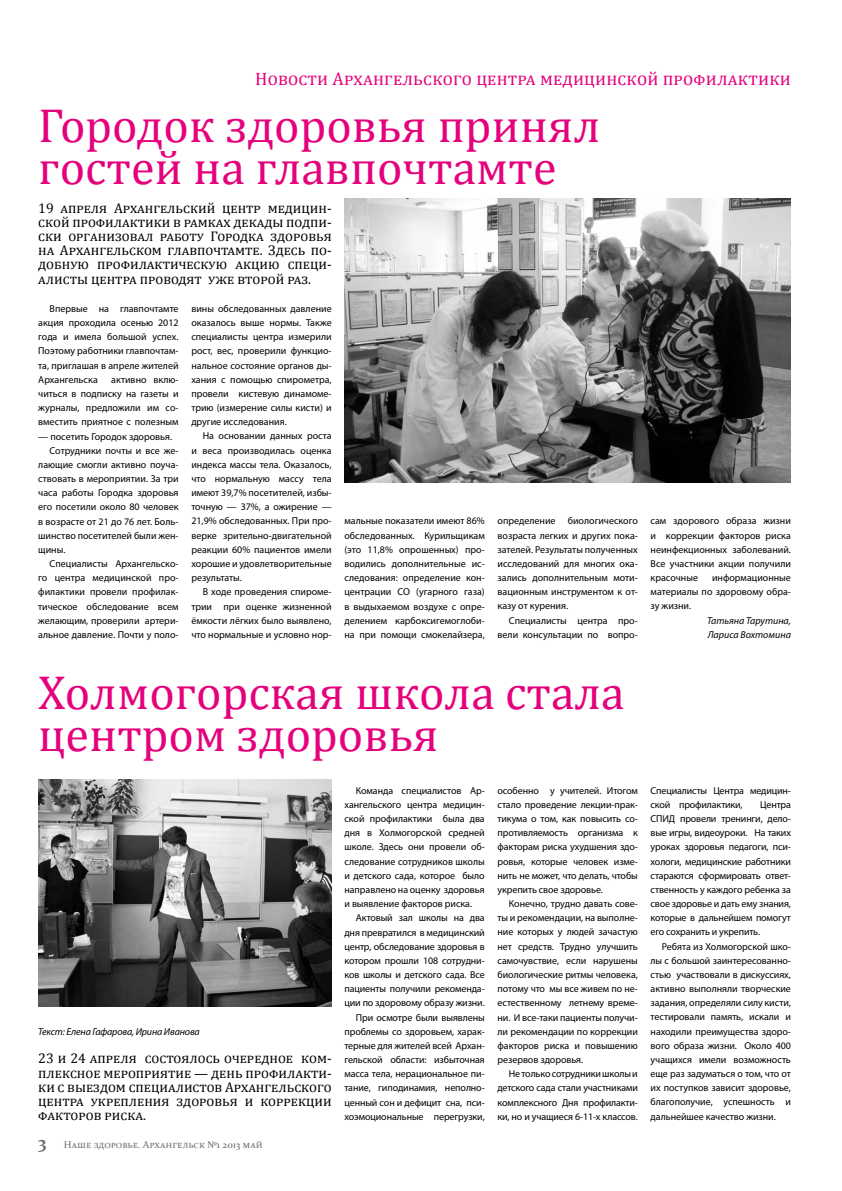
<style>
.page{position:relative;width:842px;height:1191px;background:#fff}
.page>*{position:absolute;margin:0;border:0;box-sizing:border-box;transform-origin:0 0}
.t1{font:48px/42.5px "Cambria";color:#e5007c}
.t2{font:18px "Cambria";letter-spacing:.04em;color:#e5007c}
.t3{font:14px/14.2px "Cambria";letter-spacing:.055em;color:#000;text-align:justify}
.t4{font:10px/14.2px "Myriad Pro";letter-spacing:-.005em;color:#000;text-align:justify}
.t5{font:italic 10px/14.2px "Myriad Pro";letter-spacing:-.015em;color:#000}
.t6{font:10px "Constantia";color:#6e6e6e}
.s1{font-weight:700;font-size:18px}
</style>
<div class="page">
<img style="left:344px;top:198px;width:447px;height:284px">
<img style="left:38px;top:780px;width:294px;height:226px">
<h2 class="t2" style="left:255px;top:68px;width:537px">Новости Архангельского центра медицинской профилактики</h2>
<h1 class="t1" style="left:38px;top:104px;width:564px">Городок здоровья принял гостей на главпочтамте</h1>
<p class="t3" style="left:38px;top:201px;width:295px">19 апреля Архангельский центр медицин&shy;ской профилактики в рамках декады подпи&shy;ски организовал работу Городка здоровья на Архангельском главпочтамте. Здесь по&shy;добную профилактическую акцию специ&shy;алисты центра проводят уже второй раз.</p>
<p class="t4" style="left:38px;top:301px;width:142px;text-indent:11px">Впервые на главпочтамте акция проходила осенью 2012 года и имела большой успех.<br>Поэтому работники главпочтам&shy;та, приглашая в апреле жителей Архангельска</p>
<p class="t4" style="left:38px;top:372px;width:142px;text-indent:73px">активно вклю&shy;читься в подписку на газеты и журналы, предложили им со&shy;вместить приятное с полезным</p>
<p class="t4" style="left:38px;top:429px;width:136px">— посетить Городок здоровья.</p>
<p class="t4" style="left:50px;top:443px;width:130px">Сотрудники почты и все же-</p>
<p class="t4" style="left:38px;top:457px;width:142px">лающие смогли активно поуча-</p>
<p class="t4" style="left:38px;top:471px;width:142px">ствовать в мероприятии. За три</p>
<p class="t4" style="left:38px;top:485px;width:142px">часа работы Городка здоровья</p>
<p class="t4" style="left:38px;top:500px;width:142px">его посетили около 80 человек</p>
<p class="t4" style="left:38px;top:514px;width:142px">в возрасте от 21 до 76 лет. Боль-</p>
<p class="t4" style="left:38px;top:528px;width:142px">шинство посетителей были жен-</p>
<p class="t4" style="left:38px;top:542px;width:29px">щины.</p>
<p class="t4" style="left:50px;top:556px;width:130px">Специалисты Архангельско-</p>
<p class="t4" style="left:38px;top:570px;width:142px">го центра медицинской про-</p>
<p class="t4" style="left:38px;top:585px;width:142px">филактики провели профилак-</p>
<p class="t4" style="left:38px;top:599px;width:142px">тическое обследование всем</p>
<p class="t4" style="left:38px;top:613px;width:142px">желающим, проверили артери-</p>
<p class="t4" style="left:38px;top:627px;width:142px">альное давление. Почти у поло-</p>
<p class="t4" style="left:191px;top:301px;width:142px">вины обследованных давление оказалось выше нормы. Также специалисты центра измерили рост, вес, проверили функцио&shy;нальное состояние органов ды&shy;хания с помощью спирометра, провели кистевую динамоме&shy;трию (измерение силы кисти) и другие исследования.</p>
<p class="t4" style="left:191px;top:429px;width:142px;text-indent:11px">На основании данных роста и веса производилась оценка индекса массы тела. Оказалось, что нормальную массу тела имеют 39,7% посетителей, избы&shy;точную — 37%, а ожирение — 21,9% обследованных. При про&shy;верке зрительно-двигательной реакции 60% пациентов имели хорошие и удовлетворительные результаты.</p>
<p class="t4" style="left:191px;top:585px;width:142px;text-indent:11px">В ходе проведения спироме&shy;трии при оценке жизненной ёмкости лёгких было выявлено, что нормальные и условно нор-</p>
<p class="t4" style="left:344px;top:514px;width:142px">мальные показатели имеют 86% обследованных. Курильщикам (это 11,8% опрошенных) про&shy;водились дополнительные ис&shy;следования: определение кон&shy;центрации СО (угарного газа) в выдыхаемом воздухе с опре&shy;делением карбоксигемоглоби&shy;на при помощи смокелайзера,</p>
<p class="t4" style="left:497px;top:514px;width:142px">определение биологического возраста легких и других пока&shy;зателей. Результаты полученных исследований для многих ока&shy;зались дополнительным моти&shy;вационным инструментом к от&shy;казу от курения.</p>
<p class="t4" style="left:497px;top:613px;width:142px;text-align:right">Специалисты центра про&shy;вели консультации по вопро-</p>
<p class="t4" style="left:651px;top:514px;width:142px">сам здорового образа жизни и коррекции факторов риска неинфекционных заболеваний.<br>Все участники акции получили красочные</p>
<p class="t4" style="left:651px;top:570px;width:142px;text-indent:61px">информационные материалы по здоровому обра&shy;зу жизни.</p>
<p class="t5" style="left:707px;top:613px;width:85px">Татьяна Тарутина,<br>Лариса Вохтомина</p>
<h1 class="t1" style="left:38px;top:671px;width:588px">Холмогорская школа стала центром здоровья</h1>
<p class="t5" style="left:38px;top:1024px;width:163px">Текст: Елена Гафарова, Ирина Иванова</p>
<h3 class="t3" style="left:38px;top:1051px;width:295px">23 и 24 апреля состоялось очередное ком&shy;плексное мероприятие — день профилакти&shy;ки с выездом специалистов Архангельского центра укрепления здоровья и коррекции факторов риска.</h3>
<p class="t6" style="left:38px;top:1138px;width:226px"><span class="s1">3</span> Наше здоровье. Архангельск №1 2013 май</p>
<p class="t4" style="left:344px;top:783px;width:142px;text-indent:11px">Команда специалистов Ар&shy;хангельского центра медицин&shy;ской профилактики была два дня в Холмогорской средней школе. Здесь они провели об&shy;следование сотрудников школы и детского сада, которое было направлено на оценку здоровья и выявление факторов риска.</p>
<p class="t4" style="left:344px;top:910px;width:142px;text-align:right">Актовый зал школы на два дня превратился в медицинский центр, обследование здоровья в котором прошли 108 сотрудни&shy;ков школы и детского сада. Все пациенты получили рекоменда&shy;ции по здоровому образу жизни.<br>При осмотре были выявлены проблемы со здоровьем, харак&shy;терные для жителей всей Архан&shy;гельской области: избыточная масса тела, нерациональное пи&shy;тание, гиподинамия, неполно&shy;ценный сон и дефицит сна, пси&shy;хоэмоциональные перегрузки,</p>
<p class="t4" style="left:497px;top:783px;width:142px">особенно у учителей. Итогом стало проведение лекции-прак&shy;тикума о том, как повысить со&shy;противляемость организма к факторам риска ухудшения здо&shy;ровья, которые человек изме&shy;нить не может, что делать, чтобы укрепить свое здоровье.</p>
<p class="t4" style="left:497px;top:896px;width:142px;text-indent:11px">Конечно, трудно давать сове&shy;ты и рекомендации, на выполне&shy;ние которых у людей зачастую нет средств. Трудно улучшить самочувствие, если нарушены биологические ритмы человека, потому что мы все живем по не&shy;естественному летнему време&shy;ни. И все-таки пациенты получи&shy;ли рекомендации по коррекции факторов риска и повышению резервов здоровья.</p>
<p class="t4" style="left:497px;top:1066px;width:142px;text-indent:11px">Не только сотрудники школы и детского сада стали участниками комплексного Дня профилакти&shy;ки, но и учащиеся 6-11-х классов.</p>
<p class="t4" style="left:651px;top:783px;width:142px">Специалисты Центра медицин&shy;ской профилактики,</p>
<p class="t4" style="left:651px;top:797px;width:142px;text-indent:110px">Центра СПИД провели тренинги, дело&shy;вые игры, видеоуроки. На таких уроках здоровья педагоги, пси&shy;хологи, медицинские работники стараются сформировать ответ&shy;ственность у каждого ребенка за свое здоровье и дать ему знания, которые в дальнейшем помогут его сохранить и укрепить.</p>
<p class="t4" style="left:651px;top:939px;width:142px;text-indent:11px">Ребята из Холмогорской шко&shy;лы с большой заинтересованно&shy;стью участвовали в дискуссиях, активно выполняли творческие задания, определяли силу кисти, тестировали память, искали и находили преимущества здоро&shy;вого образа жизни. Около 400 учащихся имели возможность еще раз задуматься о том, что от их поступков зависит здоровье, благополучие, успешность и дальнейшее качество жизни.</p>
</div>
